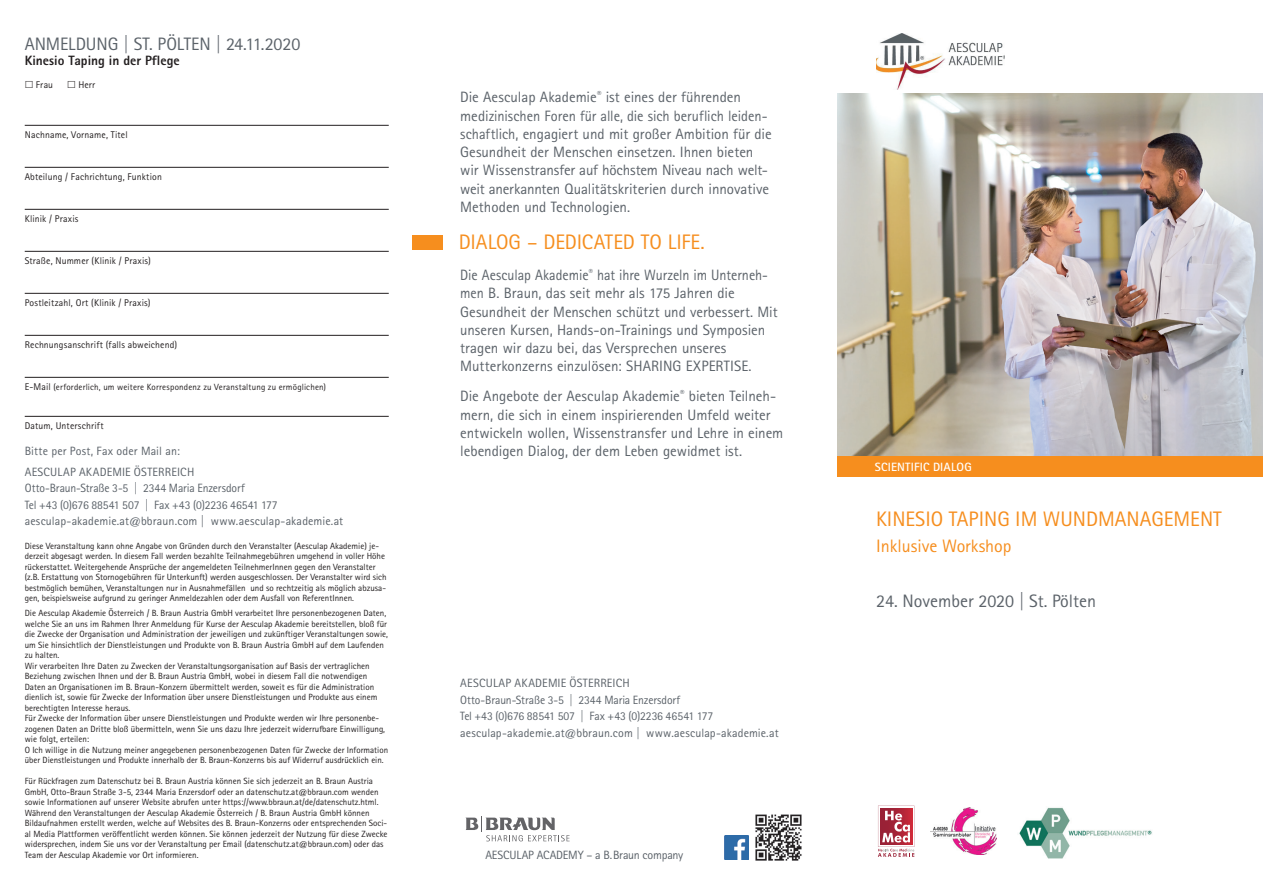
<style>
.page{position:relative;width:1263px;height:893px;background:#fff}
.page>*{position:absolute;margin:0;border:0;box-sizing:border-box;transform-origin:0 0}
.t1{font:21px "Rotis Sans Serif Pro";color:#f68e1e}
.t2{font:18px "Rotis Sans Serif Pro";color:#5b6269}
.t3{font:18px "Rotis Sans Serif Pro";color:#f68e1e}
.t4{font:15px/18.1px "Rotis Sans Serif Pro";letter-spacing:-.005em;color:#5b6269}
.t5{font:15px/18.1px "Rotis Sans Serif Pro";letter-spacing:-.005em;color:#5b6269;scale:.94 1}
.t6{font:800 13.5px "Rotis Sans Serif Pro";color:#231f20}
.t7{font:12px/16.5px "Rotis Sans Serif Pro";letter-spacing:.005em;color:#5b6269}
.t8{font:12px "Rotis Sans Serif Pro";letter-spacing:-.015em;color:#5b6269}
.t9{font:700 12px "Rotis Sans Serif Pro";letter-spacing:.015em;color:#fff}
.t10{font:9.75px "Rotis Sans Serif Pro";letter-spacing:.015em;color:#231f20}
.t11{font:9px/10.5px "Rotis Sans Serif Pro";color:#231f20}
.t12{font:9px "Rotis Sans Serif Pro";letter-spacing:.02em;color:#231f20}
.s1{font-size:9.75px}
</style>
<div class="page">
<img style="left:838px;top:94px;width:425px;height:363px">
<img style="left:876px;top:33px;width:128px;height:56px">
<div style="left:838px;top:457px;width:425px;height:20px;background:#f68e1e"></div>
<img style="left:724px;top:836px;width:24px;height:23px">
<img style="left:755px;top:814px;width:47px;height:47px">
<svg style="left:465px;top:816px;width:105px;height:25px"></svg>
<div style="left:412px;top:235px;width:31px;height:14px;background:#f68e1e"></div>
<hr style="left:25px;top:125px;width:364px;height:1px;background:#231f20">
<hr style="left:25px;top:167px;width:364px;height:1px;background:#231f20">
<hr style="left:25px;top:209px;width:364px;height:1px;background:#231f20">
<hr style="left:25px;top:251px;width:364px;height:1px;background:#231f20">
<hr style="left:25px;top:293px;width:364px;height:1px;background:#231f20">
<hr style="left:25px;top:335px;width:364px;height:1px;background:#231f20">
<hr style="left:25px;top:377px;width:364px;height:1px;background:#231f20">
<hr style="left:25px;top:416px;width:364px;height:1px;background:#231f20">
<svg style="left:878px;top:806px;width:36px;height:51px"></svg>
<img style="left:930px;top:807px;width:66px;height:48px">
<img style="left:1019px;top:807px;width:133px;height:52px">
<h2 class="t2" style="left:25px;top:33px;width:277px">ANMELDUNG | ST. PÖLTEN | 24.11.2020</h2>
<h3 class="t6" style="left:25px;top:52px;width:156px">Kinesio Taping in der Pflege</h3>
<p class="t10" style="left:36px;top:79px;width:19px">Frau</p>
<p class="t10" style="left:78px;top:79px;width:18px">Herr</p>
<p class="t10" style="left:25px;top:129px;width:104px">Nachname, Vorname, Titel</p>
<p class="t10" style="left:25px;top:171px;width:139px">Abteilung / Fachrichtung, Funktion</p>
<p class="t10" style="left:25px;top:213px;width:55px">Klinik / Praxis</p>
<p class="t10" style="left:25px;top:255px;width:128px">Straße, Nummer (Klinik / Praxis)</p>
<p class="t10" style="left:25px;top:297px;width:127px">Postleitzahl, Ort (Klinik / Praxis)</p>
<p class="t10" style="left:25px;top:339px;width:154px">Rechnungsanschrift (falls abweichend)</p>
<p class="t12" style="left:25px;top:382px;width:303px"><span class="s1">E-Mail</span> (erforderlich, um weitere Korrespondenz zu Veranstaltung zu ermöglichen)</p>
<p class="t10" style="left:25px;top:420px;width:80px">Datum, Unterschrift</p>
<h3 class="t7" style="left:25px;top:443px;width:157px">Bitte per Post, Fax oder Mail an:</h3>
<h3 class="t7" style="left:25px;top:463px;width:320px">AESCULAP AKADEMIE ÖSTERREICH<br>Otto-Braun-Straße 3-5 | 2344 Maria Enzersdorf<br>Tel +43 (0)676 88541 507 | Fax +43 (0)2236 46541 177 aesculap-akademie.at@bbraun.com | www.aesculap-akademie.at</h3>
<p class="t11" style="left:25px;top:540px;width:363px">Diese Veranstaltung kann ohne Angabe von Gründen durch den Veranstalter (Aesculap Akademie) je&shy;derzeit abgesagt werden. In diesem Fall werden bezahlte Teilnahmegebühren umgehend in voller Höhe rückerstattet. Weitergehende Ansprüche der angemeldeten TeilnehmerInnen gegen den Veranstalter (z.B. Erstattung von Stornogebühren für Unterkunft) werden ausgeschlossen. Der Veranstalter wird sich bestmöglich bemühen, Veranstaltungen nur in Ausnahmefällen und so rechtzeitig als möglich abzusa&shy;gen, beispielsweise aufgrund zu geringer Anmeldezahlen oder dem Ausfall von ReferentInnen.</p>
<p class="t11" style="left:25px;top:608px;width:365px">Die Aesculap Akademie Österreich / B. Braun Austria GmbH verarbeitet Ihre personenbezogenen Daten, welche Sie an uns im Rahmen Ihrer Anmeldung für Kurse der Aesculap Akademie bereitstellen, bloß für die Zwecke der Organisation und Administration der jeweiligen und zukünftiger Veranstaltungen sowie, um Sie hinsichtlich der Dienstleistungen und Produkte von B. Braun Austria GmbH auf dem Laufenden zu halten.<br>Wir verarbeiten Ihre Daten zu Zwecken der Veranstaltungsorganisation auf Basis der vertraglichen Beziehung zwischen Ihnen und der B. Braun Austria GmbH, wobei in diesem Fall die notwendigen Daten an Organisationen im B. Braun-Konzern übermittelt werden, soweit es für die Administration dienlich ist, sowie für Zwecke der Information über unsere Dienstleistungen und Produkte aus einem berechtigten Interesse heraus.<br>Für Zwecke der Information über unsere Dienstleistungen und Produkte werden wir Ihre personenbe&shy;zogenen Daten an Dritte bloß übermitteln, wenn Sie uns dazu Ihre jederzeit widerrufbare Einwilligung, wie folgt, erteilen:<br>O Ich willige in die Nutzung meiner angegebenen personenbezogenen Daten für Zwecke der Information über Dienstleistungen und Produkte innerhalb der B. Braun-Konzerns bis auf Widerruf ausdrücklich ein.</p>
<p class="t11" style="left:25px;top:776px;width:364px">Für Rückfragen zum Datenschutz bei B. Braun Austria können Sie sich jederzeit an B. Braun Austria GmbH, Otto-Braun Straße 3-5, 2344 Maria Enzersdorf oder an datenschutz.at@bbraun.com wenden sowie Informationen auf unserer Website abrufen unter https://www.bbraun.at/de/datenschutz.html.<br>Während den Veranstaltungen der Aesculap Akademie Österreich / B. Braun Austria GmbH können Bildaufnahmen erstellt werden, welche auf Websites des B. Braun-Konzerns oder entsprechenden Soci&shy;al Media Plattformen veröffentlicht werden können. Sie können jederzeit der Nutzung für diese Zwecke widersprechen, indem Sie uns vor der Veranstaltung per Email (datenschutz.at@bbraun.com) oder das Team der Aesculap Akademie vor Ort informieren.</p>
<p class="t4" style="left:460px;top:88px;width:313px">Die Aesculap Akademie<sup>®</sup> ist eines der führenden medizinischen Foren für alle, die sich beruflich leiden&shy;schaftlich, engagiert und mit großer Ambition für die Gesundheit der Menschen einsetzen. Ihnen bieten wir Wissenstransfer auf höchstem Niveau nach welt&shy;weit anerkannten Qualitätskriterien durch innovative Methoden und Technologien.</p>
<h1 class="t1" style="left:459px;top:230px;width:247px">DIALOG – DEDICATED TO LIFE.</h1>
<p class="t5" style="left:460px;top:266px;width:339px">Die Aesculap Akademie<sup>®</sup> hat ihre Wurzeln im Unterneh&shy;men B. Braun, das seit mehr als 175 Jahren die Gesundheit der Menschen schützt und verbessert. Mit unseren Kursen, Hands-on-Trainings und Symposien tragen wir dazu bei, das Versprechen unseres Mutterkonzerns einzulösen: SHARING EXPERTISE.</p>
<h3 class="t4" style="left:460px;top:387px;width:325px">Die Angebote der Aesculap Akademie<sup>®</sup> bieten Teilneh&shy;mern, die sich in einem inspirierenden Umfeld weiter entwickeln wollen, Wissenstransfer und Lehre in einem lebendigen Dialog, der dem Leben gewidmet ist.</h3>
<h3 class="t7" style="left:460px;top:675px;width:320px">AESCULAP AKADEMIE ÖSTERREICH<br>Otto-Braun-Straße 3-5 | 2344 Maria Enzersdorf<br>Tel +43 (0)676 88541 507 | Fax +43 (0)2236 46541 177 aesculap-akademie.at@bbraun.com | www.aesculap-akademie.at</h3>
<h3 class="t8" style="left:485px;top:848px;width:199px">AESCULAP ACADEMY – a B. Braun company</h3>
<h3 class="t9" style="left:875px;top:459px;width:98px">SCIENTIFIC DIALOG</h3>
<h1 class="t1" style="left:876px;top:507px;width:347px">KINESIO TAPING IM WUNDMANAGEMENT</h1>
<h2 class="t3" style="left:876px;top:535px;width:137px">Inklusive Workshop</h2>
<h2 class="t2" style="left:876px;top:590px;width:222px">24. November 2020 | St. Pölten</h2>
</div>
